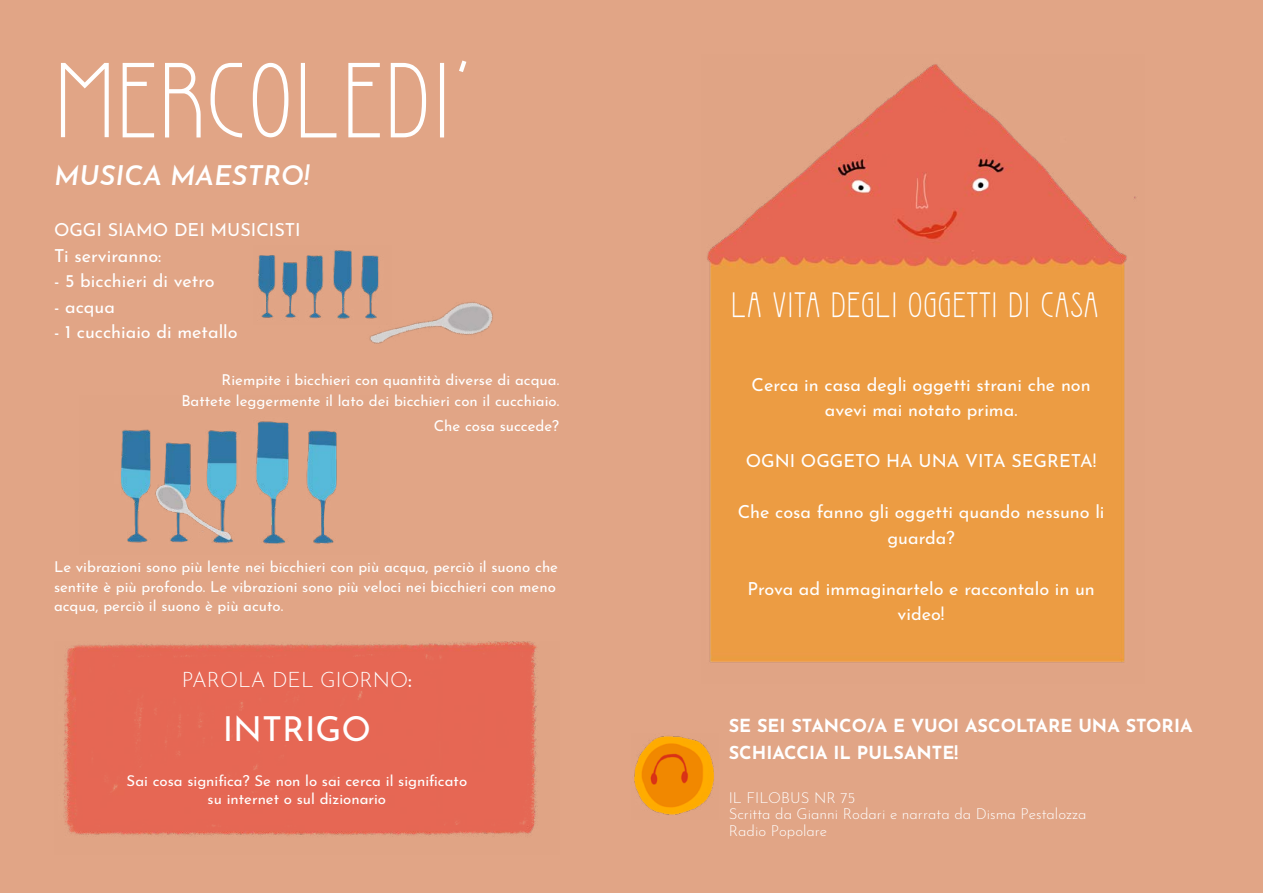
<style>
.page{position:relative;width:1263px;height:893px;background:#e1a586}
.page>*{position:absolute;margin:0;border:0;box-sizing:border-box;transform-origin:0 0}
.t1{font:99px "Verola Lux";color:#fff}
.t2{font:34.5px "Josefin Sans";color:#fff}
.t3{font:33px "Verola Lux";color:#fff}
.t4{font:italic 600 27px "Josefin Sans";color:#fff}
.t5{font:300 21px "Josefin Sans";color:#fff}
.t6{font:18px/25.5px "Josefin Sans";color:#fff;text-align:center}
.t7{font:700 18px/27px "Josefin Sans";color:#fff}
.t8{font:15px/19.5px "Josefin Sans";color:#fff;text-align:right}
.t9{font:300 15px/16.5px "Josefin Sans";color:#fff}
.s1{font-weight:400}
</style>
<div class="page">
<img style="left:707px;top:64px;width:429px;height:599px">
<img style="left:63px;top:641px;width:475px;height:196px">
<img style="left:121px;top:421px;width:216px;height:123px">
<img style="left:258px;top:255px;width:52px;height:63px">
<img style="left:310px;top:250px;width:183px;height:209px">
<img style="left:634px;top:736px;width:80px;height:79px">
<h1 class="t1" style="left:54px;top:38px;width:419px">MERCOLEDI’</h1>
<h3 class="t4" style="left:54px;top:153px;width:257px">MUSICA MAESTRO!</h3>
<p class="t6" style="left:54px;top:215px;width:248px;text-align:left">OGGI SIAMO DEI MUSICISTI<br>Ti serviranno:</p>
<p class="t6" style="left:54px;top:266px;width:162px">- 5 bicchieri di vetro</p>
<p class="t6" style="left:54px;top:291px;width:63px">- acqua</p>
<p class="t6" style="left:54px;top:317px;width:185px">- 1 cucchiaio di metallo</p>
<p class="t8" style="left:181px;top:367px;width:379px;line-height:21px">Riempite i bicchieri con quantità diverse di acqua.<br>Battete leggermente il lato dei bicchieri con il cucchiaio.</p>
<p class="t8" style="left:434px;top:414px;width:127px">Che cosa succede?</p>
<p class="t8" style="left:54px;top:555px;width:506px;text-align:left">Le vibrazioni sono più lente nei bicchieri con più acqua, perciò il suono che sentite è più profondo. Le vibrazioni sono più veloci nei bicchieri con meno acqua, perciò il suono è più acuto.</p>
<h3 class="t5" style="left:182px;top:663px;width:232px">PAROLA DEL GIORNO<span class="s1">:</span></h3>
<h2 class="t2" style="left:223px;top:700px;width:150px">INTRIGO</h2>
<p class="t8" style="left:127px;top:770px;width:342px;line-height:18px;text-align:center">Sai cosa significa? Se non lo sai cerca il significato su internet o sul dizionario</p>
<h3 class="t3" style="left:731px;top:284px;width:369px">LA VITA DEGLI OGGETTI DI CASA</h3>
<p class="t6" style="left:751px;top:369px;width:341px">Cerca in casa degli oggetti strani che non avevi mai notato prima.</p>
<p class="t6" style="left:746px;top:446px;width:352px">OGNI OGGETO HA UNA VITA SEGRETA!</p>
<p class="t6" style="left:738px;top:497px;width:368px">Che cosa fanno gli oggetti quando nessuno li guarda?</p>
<p class="t6" style="left:747px;top:573px;width:349px">Prova ad immaginartelo e raccontalo in un video!</p>
<p class="t7" style="left:729px;top:710px;width:465px">SE SEI STANCO/A E VUOI ASCOLTARE UNA STORIA<br>SCHIACCIA IL PULSANTE!</p>
<p class="t9" style="left:729px;top:788px;width:359px">IL FILOBUS NR 75<br>Scritta da Gianni Rodari e narrata da Disma Pestalozza<br>Radio Popolare</p>
</div>
